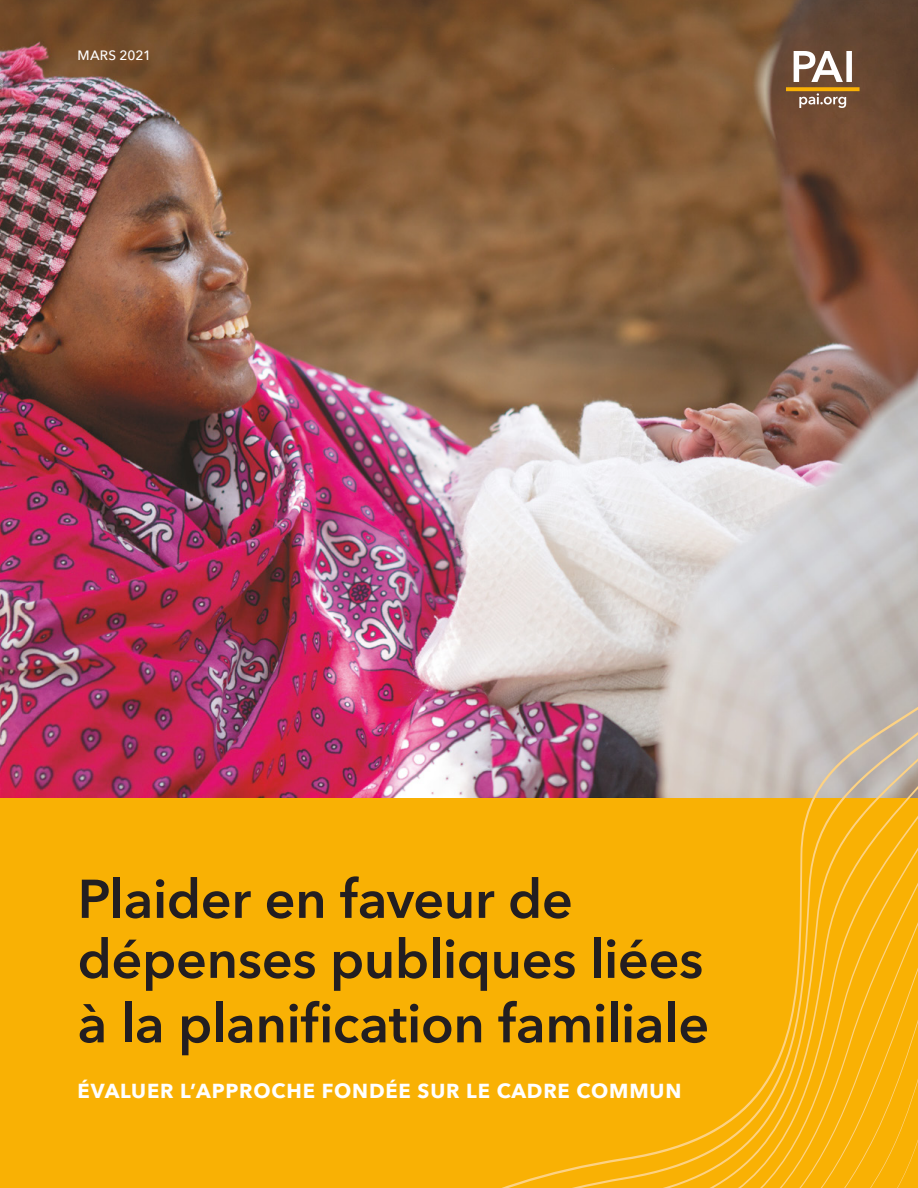
<style>
.page{position:relative;width:918px;height:1188px;background:#fff}
.page>*{position:absolute;margin:0;border:0;box-sizing:border-box;transform-origin:0 0}
.t1{font:600 54px/60px "Avenir Next";letter-spacing:-.005em;color:#231e21}
.t2{font:700 20.25px "Avenir Next";letter-spacing:.04em;color:#fff}
.t3{font:500 13.5px "Avenir Next";letter-spacing:.005em;color:#fff}
</style>
<div class="page">
<div style="left:0;top:798px;width:918px;height:390px;background:#f9b104"></div>
<img style="left:0;top:0;width:918px;height:798px">
<svg style="left:483px;top:696px;width:10px;height:102px"></svg>
<svg style="left:493px;top:696px;width:9px;height:102px"></svg>
<svg style="left:502px;top:696px;width:10px;height:492px"></svg>
<svg style="left:512px;top:696px;width:406px;height:492px"></svg>
<svg style="left:799px;top:93px;width:47px;height:15px"></svg>
<svg style="left:794px;top:51px;width:58px;height:31px"></svg>
<svg style="left:786px;top:87px;width:74px;height:4px"></svg>
<p class="t3" style="left:78px;top:44px;width:75px">MARS 2021</p>
<p class="t1" style="left:78px;top:868px;width:627px">Plaider en faveur de dépenses publiques liées</p>
<p class="t1" style="left:78px;top:992px;width:633px">à la planification familiale</p>
<p class="t2" style="left:78px;top:1073px;width:605px">ÉVALUER L’APPROCHE FONDÉE SUR LE CADRE COMMUN</p>
</div>
